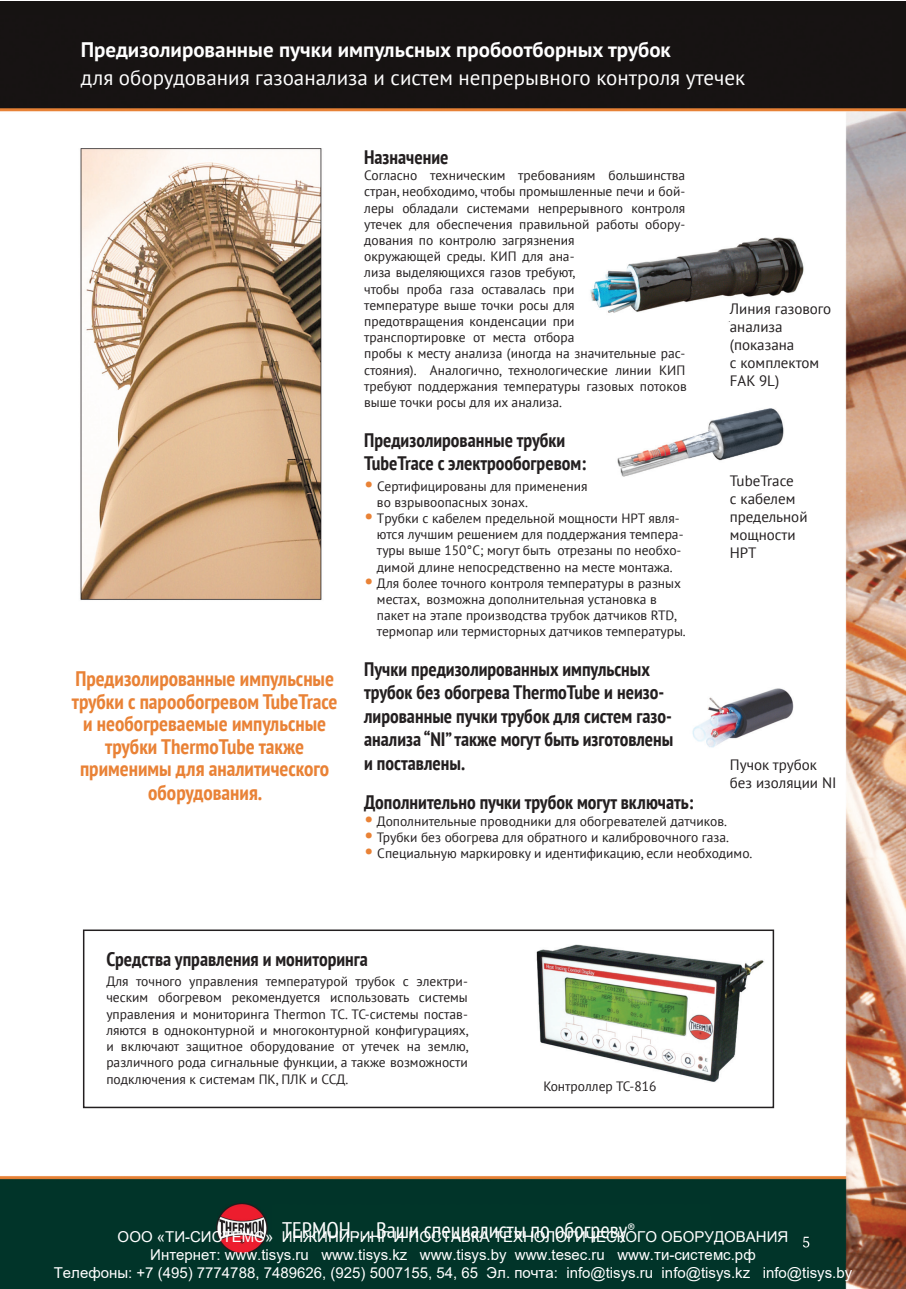
<style>
.page{position:relative;width:906px;height:1289px;background:#fff}
.page>*{position:absolute;margin:0;border:0;box-sizing:border-box;transform-origin:0 0}
.t1{font:condensed 22.5px "PT Sans";color:#fff}
.заг2{font:700 condensed 21px "PT Sans";color:#e98236}
.PT9-10_8{font:21px "PT Sans";color:#fff}
.PT9-10_8-2{font:700 21px "PT Sans";color:#fff}
.заг1{font:700 condensed 19.5px/23.4px "PT Sans";color:#231f20}
.t2{font:15px/18px "Arial";color:#fff;text-align:center}
.ПОДПИСЬ{font:15px/18px "PT Sans";color:#231f20}
.PT9-10_8-3{font:13.5px/16.2px "PT Sans";color:#231f20}
.перечисление{font:13.5px/16.2px "PT Sans";color:#231f20}
.s1{font-size:21px;color:#e98236}
</style>
<div class="page">
<img style="left:0;top:2px;width:906px;height:1286px">
<div style="left:83px;top:929px;width:691px;height:179px;border:2px solid #231f20"></div>
<p class="PT9-10_8-2" style="left:81px;top:35px;width:591px">Предизолированные пучки импульсных пробоотборных трубок</p>
<p class="PT9-10_8" style="left:81px;top:64px;width:666px">для оборудования газоанализа и систем непрерывного контроля утечек</p>
<p class="заг2" style="left:75px;top:665px;width:260px">Предизолированные импульсные</p>
<p class="заг2" style="left:72px;top:687px;width:267px">трубки с парообогревом TubeTrace</p>
<p class="заг2" style="left:83px;top:710px;width:244px">и необогреваемые импульсные</p>
<p class="заг2" style="left:105px;top:732px;width:200px">трубки ThermoTube также</p>
<p class="заг2" style="left:80px;top:755px;width:251px">применимы для аналитического</p>
<p class="заг2" style="left:148px;top:779px;width:116px">оборудования.</p>
<p class="заг1" style="left:364px;top:145px;width:86px">Назначение</p>
<p class="PT9-10_8-3" style="left:364px;top:167px;width:324px">Согласно техническим требованиям большинства стран, необходимо, чтобы промышленные печи и бой&shy;леры обладали системами непрерывного контроля утечек для обеспечения правильной работы обору&shy;дования по контролю загрязнения<br>окружающей среды. КИП для ана-<br>лиза выделяющихся газов требуют,<br>чтобы проба газа оставалась при<br>температуре выше точки росы для<br>предотвращения конденсации при<br>транспортировке от места отбора<br>пробы к месту анализа (иногда на значительные рас&shy;стояния). Аналогично, технологические линии КИП требуют поддержания температуры газовых потоков выше точки росы для их анализа.</p>
<p class="заг1" style="left:364px;top:428px;width:223px">Предизолированные трубки<br>TubeTrace с электрообогревом:</p>
<p class="перечисление" style="left:377px;top:477px;width:212px;text-indent:-13px"><span class="s1">•</span> Сертифицированы для применения во взрывоопасных зонах.</p>
<p class="перечисление" style="left:377px;top:510px;width:308px;text-indent:-13px"><span class="s1">•</span> Tрубки с кабелем предельной мощности HPT явля&shy;ются лучшим решением для поддержания темпера&shy;туры выше 150°C; могут быть отрезаны по необхо&shy;димой длине непосредственно на месте монтажа.</p>
<p class="перечисление" style="left:377px;top:574px;width:310px;text-indent:-13px"><span class="s1">•</span> Для более точного контроля температуры в разных местах, возможна дополнительная установка в пакет на этапе производства трубок датчиков RTD, термопар или термисторных датчиков температуры.</p>
<p class="заг1" style="left:364px;top:657px;width:311px">Пучки предизолированных импульсных трубок без обогрева ThermoTube и неизо&shy;лированные пучки трубок для систем газо&shy;анализа “NI” также могут быть изготовлены и поставлены.</p>
<p class="заг1" style="left:364px;top:790px;width:331px">Дополнительно пучки трубок могут включать:</p>
<p class="перечисление" style="left:364px;top:812px;width:364px"><span class="s1">•</span> Дополнительные проводники для обогревателей датчиков.</p>
<p class="перечисление" style="left:364px;top:828px;width:366px"><span class="s1">•</span> Трубки без обогрева для обратного и калибровочного газа.</p>
<p class="перечисление" style="left:364px;top:844px;width:389px"><span class="s1">•</span> Специальную маркировку и идентификацию, если необходимо.</p>
<p class="ПОДПИСЬ" style="left:730px;top:299px;width:103px">Линия газового анализа</p>
<p class="ПОДПИСЬ" style="left:730px;top:335px;width:91px">(показана<br>с комплектом<br>FAK 9L)</p>
<p class="ПОДПИСЬ" style="left:730px;top:471px;width:79px">TubeTrace<br>с кабелем предельной мощности<br>HPT</p>
<p class="ПОДПИСЬ" style="left:730px;top:755px;width:108px">Пучок трубок без изоляции NI</p>
<p class="заг1" style="left:106px;top:946px;width:263px">Средства управления и мониторинга</p>
<p class="PT9-10_8-3" style="left:106px;top:973px;width:364px;text-align:justify">Для точного управления температурой трубок с электри&shy;ческим обогревом рекомендуется использовать системы управления и мониторинга Thermon TC. ТС-системы постав&shy;ляются в одноконтурной и многоконтурной конфигурациях, и включают защитное оборудование от утечек на землю, различного рода сигнальные функции, а также возможности подключения к системам ПК, ПЛК и ССД.</p>
<p class="PT9-10_8-3" style="left:543px;top:1077px;width:115px">Контроллер ТС-816</p>
<p class="t1" style="left:282px;top:1215px;width:355px">TЕРМОН . . . Ваши специалисты по обогреву<sup>®</sup></p>
<p class="t2" style="left:54px;top:1227px;width:800px">ООО «ТИ-СИСТЕМС» ИНЖИНИРИНГ И ПОСТАВКА ТЕХНОЛОГИЧЕСКОГО ОБОРУДОВАНИЯ<br>Интернет: www.tisys.ru www.tisys.kz www.tisys.by www.tesec.ru www.ти-системс.рф<br>Телефоны: +7 (495) 7774788, 7489626, (925) 5007155, 54, 65 Эл. почта: info@tisys.ru info@tisys.kz info@tisys.by</p>
</div>
